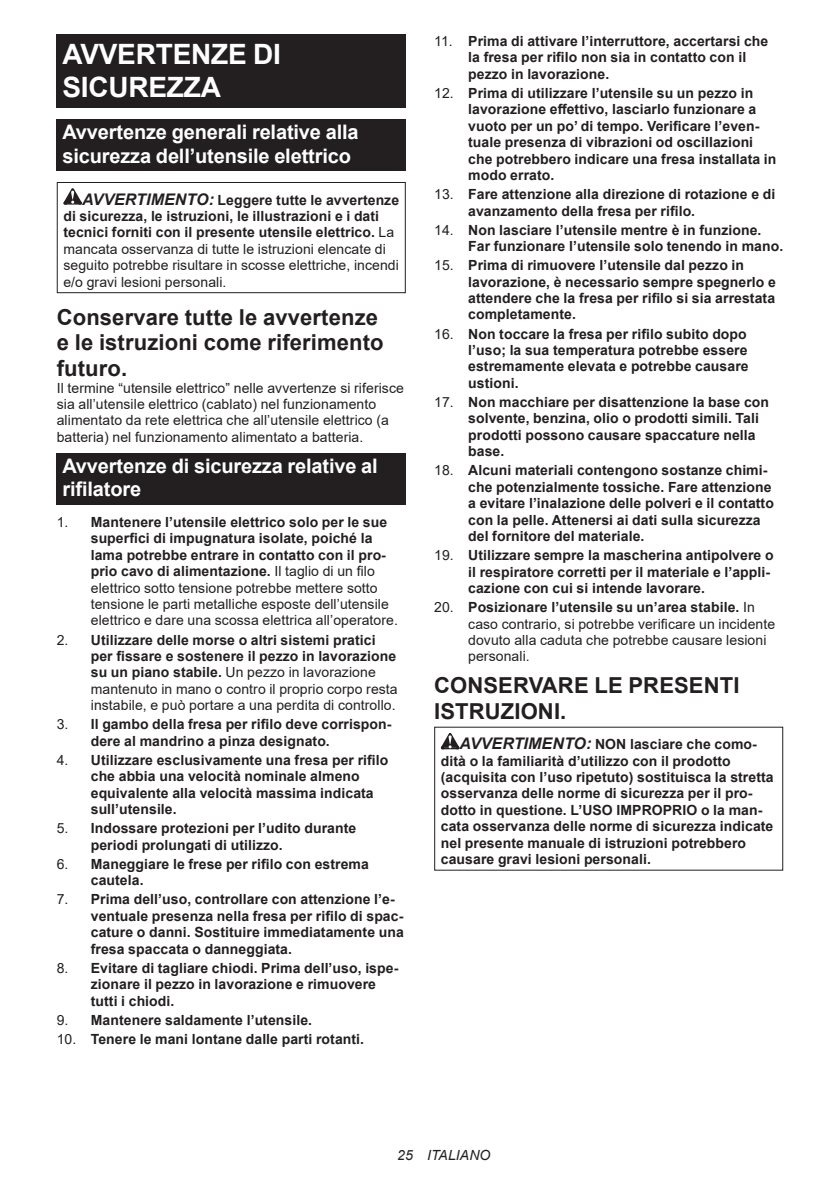
<style>
.page{position:relative;width:840px;height:1191px;background:#fff}
.page>*{position:absolute;margin:0;border:0;box-sizing:border-box;transform-origin:0 0}
.t1{font:700 28px/32.8px "Arial";letter-spacing:-.01em;color:#fff}
.t2{font:700 22px/25.8px "Arial";letter-spacing:.005em;color:#231f20}
.t3{font:700 20px/23.4px "Arial";letter-spacing:-.01em;color:#fff}
.t4{font:700 14px/16.4px "Arial";letter-spacing:.005em;color:#231f20}
.t5{font:14px/16.4px "Arial";letter-spacing:.005em;color:#231f20}
.t6{font:italic 14px "Arial";letter-spacing:.005em;color:#231f20}
.s1{font-weight:700;font-style:italic;font-size:16px}
.s2{font-weight:700}
.s3{font-weight:400}
.s4{font-style:italic;font-size:16px}
</style>
<div class="page">
<div style="left:57px;top:34px;width:348px;height:74px;background:#231f20"></div>
<div style="left:57px;top:119px;width:348px;height:52px;background:#231f20"></div>
<svg style="left:63px;top:188px;width:19px;height:17px"></svg>
<div style="left:57px;top:182px;width:348px;height:111px;border:1px solid #231f20"></div>
<div style="left:57px;top:453px;width:348px;height:52px;background:#231f20"></div>
<svg style="left:440px;top:733px;width:19px;height:16px"></svg>
<h1 class="t1" style="left:62px;top:38px;width:220px">AVVERTENZE DI<br>SICUREZZA</h1>
<h3 class="t3" style="left:62px;top:121px;width:297px">Avvertenze generali relative alla sicurezza dell’utensile elettrico</h3>
<p class="t5" style="left:63px;top:191px;width:337px;text-indent:19px"><span class="s1">AVVERTIMENTO:</span> <span class="s2">Leggere tutte le avvertenze di sicurezza, le istruzioni, le illustrazioni e i dati tecnici forniti con il presente utensile elettrico.</span> La mancata osservanza di tutte le istruzioni elencate di seguito potrebbe risultare in scosse elettriche, incendi e/o gravi lesioni personali.</p>
<h2 class="t2" style="left:57px;top:304px;width:328px">Conservare tutte le avvertenze e le istruzioni come riferimento futuro.</h2>
<p class="t5" style="left:57px;top:379px;width:348px">Il termine “utensile elettrico” nelle avvertenze si riferisce sia all’utensile elettrico (cablato) nel funzionamento alimentato da rete elettrica che all’utensile elettrico (a batteria) nel funzionamento alimentato a batteria.</p>
<h3 class="t3" style="left:62px;top:454px;width:316px">Avvertenze di sicurezza relative al rifilatore</h3>
<p class="t5" style="left:91px;top:514px;width:308px;text-indent:-34px">1. <span class="s2">Mantenere l’utensile elettrico solo per le sue superfici di impugnatura isolate, poiché la lama potrebbe entrare in contatto con il pro&shy;prio cavo di alimentazione.</span> Il taglio di un filo elettrico sotto tensione potrebbe mettere sotto tensione le parti metalliche esposte dell’utensile elettrico e dare una scossa elettrica all’operatore.</p>
<p class="t5" style="left:91px;top:631px;width:308px;text-indent:-34px">2. <span class="s2">Utilizzare delle morse o altri sistemi pratici per fissare e sostenere il pezzo in lavorazione su un piano stabile.</span> Un pezzo in lavorazione mantenuto in mano o contro il proprio corpo resta instabile, e può portare a una perdita di controllo.</p>
<p class="t4" style="left:91px;top:716px;width:302px;text-indent:-34px"><span class="s3">3.</span> Il gambo della fresa per rifilo deve corrispon&shy;dere al mandrino a pinza designato.</p>
<p class="t4" style="left:91px;top:752px;width:299px;text-indent:-34px"><span class="s3">4.</span> Utilizzare esclusivamente una fresa per rifilo che abbia una velocità nominale almeno equivalente alla velocità massima indicata sull’utensile.</p>
<p class="t4" style="left:91px;top:820px;width:267px;text-indent:-34px"><span class="s3">5.</span> Indossare protezioni per l’udito durante periodi prolungati di utilizzo.</p>
<p class="t4" style="left:91px;top:856px;width:279px;text-indent:-34px"><span class="s3">6.</span> Maneggiare le frese per rifilo con estrema cautela.</p>
<p class="t4" style="left:91px;top:891px;width:314px;text-indent:-34px"><span class="s3">7.</span> Prima dell’uso, controllare con attenzione l’e&shy;ventuale presenza nella fresa per rifilo di spac&shy;cature o danni. Sostituire immediatamente una fresa spaccata o danneggiata.</p>
<p class="t4" style="left:91px;top:959px;width:309px;text-indent:-34px"><span class="s3">8.</span> Evitare di tagliare chiodi. Prima dell’uso, ispe&shy;zionare il pezzo in lavorazione e rimuovere tutti i chiodi.</p>
<p class="t4" style="left:57px;top:1011px;width:257px"><span class="s3">9.</span> Mantenere saldamente l’utensile.</p>
<p class="t4" style="left:57px;top:1031px;width:309px"><span class="s3">10.</span> Tenere le mani lontane dalle parti rotanti.</p>
<p class="t4" style="left:468px;top:33px;width:301px;text-indent:-34px"><span class="s3">11.</span> Prima di attivare l’interruttore, accertarsi che la fresa per rifilo non sia in contatto con il pezzo in lavorazione.</p>
<p class="t4" style="left:468px;top:85px;width:309px;text-indent:-34px"><span class="s3">12.</span> Prima di utilizzare l’utensile su un pezzo in lavorazione effettivo, lasciarlo funzionare a vuoto per un po’ di tempo. Verificare l’even&shy;tuale presenza di vibrazioni od oscillazioni che potrebbero indicare una fresa installata in modo errato.</p>
<p class="t4" style="left:468px;top:186px;width:308px;text-indent:-34px"><span class="s3">13.</span> Fare attenzione alla direzione di rotazione e di avanzamento della fresa per rifilo.</p>
<p class="t4" style="left:468px;top:222px;width:316px;text-indent:-34px"><span class="s3">14.</span> Non lasciare l’utensile mentre è in funzione.<br>Far funzionare l’utensile solo tenendo in mano.</p>
<p class="t4" style="left:468px;top:257px;width:309px;text-indent:-34px"><span class="s3">15.</span> Prima di rimuovere l’utensile dal pezzo in lavorazione, è necessario sempre spegnerlo e attendere che la fresa per rifilo si sia arrestata completamente.</p>
<p class="t4" style="left:468px;top:326px;width:282px;text-indent:-34px"><span class="s3">16.</span> Non toccare la fresa per rifilo subito dopo l’uso; la sua temperatura potrebbe essere estremamente elevata e potrebbe causare ustioni.</p>
<p class="t4" style="left:468px;top:394px;width:302px;text-indent:-34px"><span class="s3">17.</span> Non macchiare per disattenzione la base con solvente, benzina, olio o prodotti simili. Tali prodotti possono causare spaccature nella base.</p>
<p class="t4" style="left:468px;top:462px;width:307px;text-indent:-34px"><span class="s3">18.</span> Alcuni materiali contengono sostanze chimi&shy;che potenzialmente tossiche. Fare attenzione a evitare l’inalazione delle polveri e il contatto con la pelle. Attenersi ai dati sulla sicurezza del fornitore del materiale.</p>
<p class="t4" style="left:468px;top:547px;width:307px;text-indent:-34px"><span class="s3">19.</span> Utilizzare sempre la mascherina antipolvere o il respiratore corretti per il materiale e l’appli&shy;cazione con cui si intende lavorare.</p>
<p class="t5" style="left:468px;top:599px;width:308px;text-indent:-34px">20. <span class="s2">Posizionare l’utensile su un’area stabile.</span> In caso contrario, si potrebbe verificare un incidente dovuto alla caduta che potrebbe causare lesioni personali.</p>
<h2 class="t2" style="left:434px;top:672px;width:307px">CONSERVARE LE PRESENTI<br>ISTRUZIONI.</h2>
<p class="t4" style="left:440px;top:736px;width:334px;text-indent:19px"><span class="s4">AVVERTIMENTO:</span> NON lasciare che como&shy;dità o la familiarità d’utilizzo con il prodotto (acquisita con l’uso ripetuto) sostituisca la stretta osservanza delle norme di sicurezza per il pro&shy;dotto in questione. L’USO IMPROPRIO o la man&shy;cata osservanza delle norme di sicurezza indicate nel presente manuale di istruzioni potrebbero causare gravi lesioni personali.</p>
<p class="t6" style="left:397px;top:1146px;width:95px">25 ITALIANO</p>
</div>
